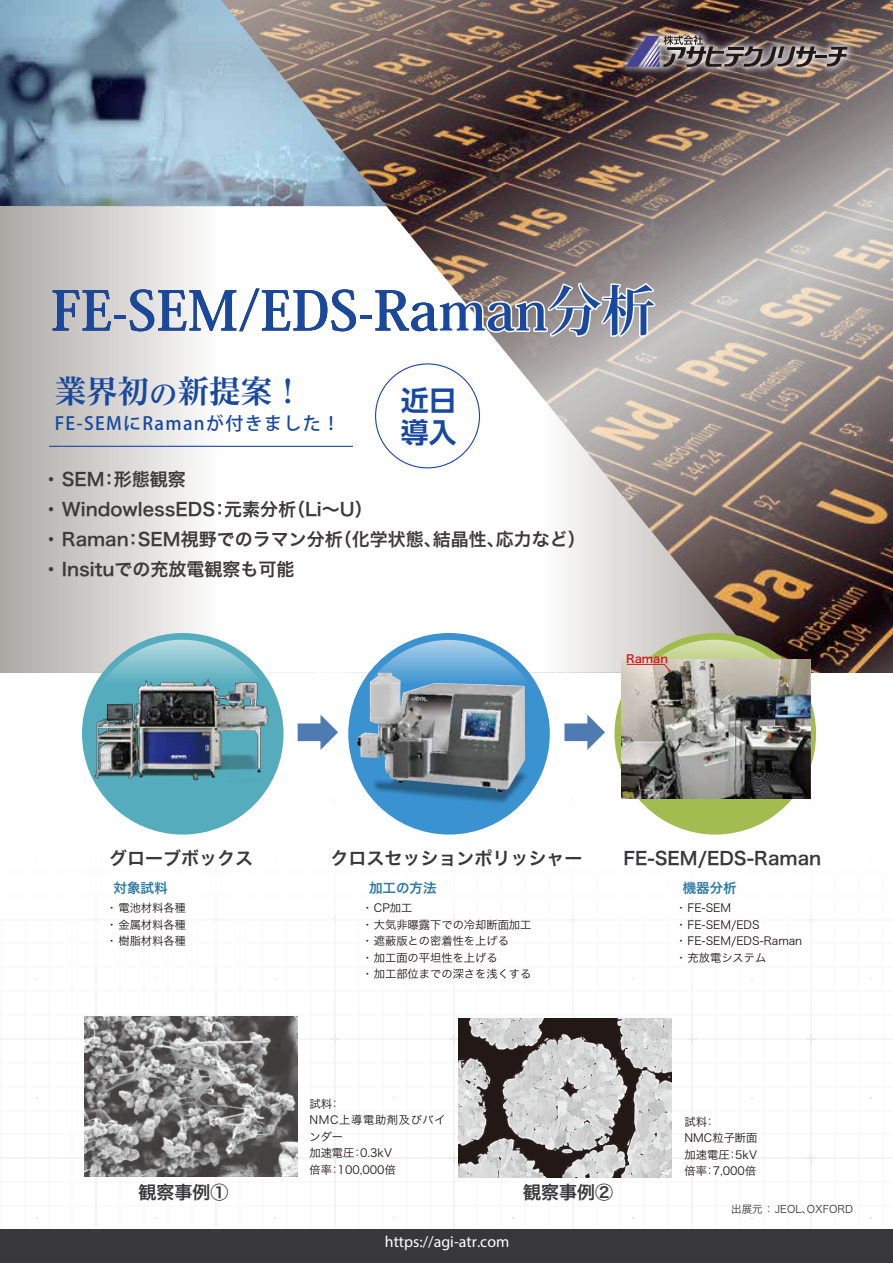
<style>
.page{position:relative;width:893px;height:1263px;background:#fff}
.page>*{position:absolute;margin:0;border:0;box-sizing:border-box;transform-origin:0 0}
.t1{font:700 54px "Koz Min Pro";color:#18499e}
.t2{font:700 31.5px "Reim Pr 6";color:#18499e}
.t3{font:700 27.75px/31.8px "UD Shin Go Pr 6 De";color:#18499e}
.t4{font:18px/30px "Hiragino Sans Pr 6 N W6";color:#3e3a39}
.t5{font:18px "Hiragino Sans Pr 6 N W6";color:#38383a}
.t6{font:500 18px "Koz Go Pr 6 N";letter-spacing:.075em;color:#18499e}
.t7{font:15.9px "Myriad Pro";color:#fff}
.t8{font:13.5px "Hiragino Sans Pr 6 N W6";color:#2f79a4}
.t9{font:11.25px/16.5px "Hiragino Sans Pr 6 N W3";color:#221815}
.t10{font:11.25px "Hiragino Sans Pr 6 N W6";color:#d41a19}
.t11{font:10.5px "Hiragino Sans Pr 6 N W3";color:#38383a}
.s1{font-size:28.5px}
</style>
<div class="page">
<hr style="left:0;top:800px;width:1px;height:463px;background:#e9eaea">
<hr style="left:24px;top:800px;width:1px;height:463px;background:#e9eaea">
<hr style="left:48px;top:800px;width:1px;height:463px;background:#e9eaea">
<hr style="left:72px;top:800px;width:1px;height:463px;background:#e9eaea">
<hr style="left:96px;top:800px;width:1px;height:463px;background:#e9eaea">
<hr style="left:120px;top:800px;width:1px;height:463px;background:#e9eaea">
<hr style="left:143px;top:800px;width:2px;height:463px;background:#e9eaea">
<hr style="left:167px;top:800px;width:2px;height:463px;background:#e9eaea">
<hr style="left:191px;top:800px;width:1px;height:463px;background:#e9eaea">
<hr style="left:215px;top:800px;width:1px;height:463px;background:#e9eaea">
<hr style="left:239px;top:800px;width:1px;height:463px;background:#e9eaea">
<hr style="left:263px;top:800px;width:1px;height:463px;background:#e9eaea">
<hr style="left:287px;top:800px;width:1px;height:463px;background:#e9eaea">
<hr style="left:311px;top:800px;width:1px;height:463px;background:#e9eaea">
<hr style="left:334px;top:800px;width:2px;height:463px;background:#e9eaea">
<hr style="left:358px;top:800px;width:2px;height:463px;background:#e9eaea">
<hr style="left:382px;top:800px;width:1px;height:463px;background:#e9eaea">
<hr style="left:406px;top:800px;width:1px;height:463px;background:#e9eaea">
<hr style="left:430px;top:800px;width:1px;height:463px;background:#e9eaea">
<hr style="left:453px;top:801px;width:1px;height:462px;background:#e9eaea">
<hr style="left:0;top:800px;width:454px;height:1px;background:#e9eaea">
<hr style="left:0;top:823px;width:454px;height:2px;background:#e9eaea">
<hr style="left:0;top:847px;width:454px;height:1px;background:#e9eaea">
<hr style="left:0;top:871px;width:454px;height:1px;background:#e9eaea">
<hr style="left:0;top:895px;width:454px;height:1px;background:#e9eaea">
<hr style="left:0;top:919px;width:454px;height:1px;background:#e9eaea">
<hr style="left:0;top:943px;width:454px;height:1px;background:#e9eaea">
<hr style="left:0;top:967px;width:454px;height:1px;background:#e9eaea">
<hr style="left:0;top:990px;width:454px;height:2px;background:#e9eaea">
<hr style="left:0;top:1014px;width:454px;height:2px;background:#e9eaea">
<hr style="left:0;top:1038px;width:454px;height:1px;background:#e9eaea">
<hr style="left:0;top:1062px;width:454px;height:1px;background:#e9eaea">
<hr style="left:0;top:1086px;width:454px;height:1px;background:#e9eaea">
<hr style="left:0;top:1110px;width:454px;height:1px;background:#e9eaea">
<hr style="left:0;top:1134px;width:454px;height:1px;background:#e9eaea">
<hr style="left:0;top:1158px;width:454px;height:1px;background:#e9eaea">
<hr style="left:0;top:1181px;width:454px;height:2px;background:#e9eaea">
<hr style="left:0;top:1205px;width:454px;height:2px;background:#e9eaea">
<svg style="left:92px;top:915px;width:8px;height:9px"></svg>
<svg style="left:212px;top:915px;width:8px;height:9px"></svg>
<svg style="left:331px;top:915px;width:8px;height:6px"></svg>
<hr style="left:477px;top:800px;width:1px;height:463px;background:#e9eaea">
<hr style="left:500px;top:800px;width:2px;height:463px;background:#e9eaea">
<hr style="left:524px;top:800px;width:1px;height:463px;background:#e9eaea">
<hr style="left:548px;top:800px;width:1px;height:463px;background:#e9eaea">
<hr style="left:572px;top:800px;width:1px;height:463px;background:#e9eaea">
<hr style="left:596px;top:800px;width:1px;height:463px;background:#e9eaea">
<hr style="left:620px;top:800px;width:1px;height:463px;background:#e9eaea">
<hr style="left:644px;top:800px;width:1px;height:463px;background:#e9eaea">
<hr style="left:668px;top:800px;width:1px;height:463px;background:#e9eaea">
<hr style="left:691px;top:800px;width:2px;height:463px;background:#e9eaea">
<hr style="left:715px;top:800px;width:1px;height:463px;background:#e9eaea">
<hr style="left:739px;top:800px;width:1px;height:463px;background:#e9eaea">
<hr style="left:763px;top:800px;width:1px;height:463px;background:#e9eaea">
<hr style="left:787px;top:800px;width:1px;height:463px;background:#e9eaea">
<hr style="left:811px;top:800px;width:1px;height:463px;background:#e9eaea">
<hr style="left:835px;top:800px;width:1px;height:463px;background:#e9eaea">
<hr style="left:858px;top:800px;width:2px;height:463px;background:#e9eaea">
<hr style="left:882px;top:800px;width:2px;height:463px;background:#e9eaea">
<hr style="left:454px;top:800px;width:439px;height:1px;background:#e9eaea">
<hr style="left:453px;top:823px;width:440px;height:2px;background:#e9eaea">
<hr style="left:453px;top:847px;width:440px;height:1px;background:#e9eaea">
<hr style="left:453px;top:871px;width:440px;height:1px;background:#e9eaea">
<hr style="left:453px;top:895px;width:440px;height:1px;background:#e9eaea">
<hr style="left:453px;top:919px;width:440px;height:1px;background:#e9eaea">
<hr style="left:453px;top:943px;width:440px;height:1px;background:#e9eaea">
<hr style="left:453px;top:967px;width:440px;height:1px;background:#e9eaea">
<hr style="left:453px;top:990px;width:440px;height:2px;background:#e9eaea">
<hr style="left:453px;top:1014px;width:440px;height:2px;background:#e9eaea">
<hr style="left:453px;top:1038px;width:440px;height:1px;background:#e9eaea">
<hr style="left:453px;top:1062px;width:440px;height:1px;background:#e9eaea">
<hr style="left:453px;top:1086px;width:440px;height:1px;background:#e9eaea">
<hr style="left:453px;top:1110px;width:440px;height:1px;background:#e9eaea">
<hr style="left:453px;top:1134px;width:440px;height:1px;background:#e9eaea">
<hr style="left:453px;top:1158px;width:440px;height:1px;background:#e9eaea">
<hr style="left:453px;top:1181px;width:440px;height:2px;background:#e9eaea">
<hr style="left:453px;top:1205px;width:440px;height:2px;background:#e9eaea">
<svg style="left:450px;top:915px;width:8px;height:9px"></svg>
<svg style="left:450px;top:1035px;width:8px;height:8px"></svg>
<svg style="left:450px;top:1154px;width:8px;height:8px"></svg>
<svg style="left:569px;top:916px;width:8px;height:8px"></svg>
<svg style="left:688px;top:916px;width:8px;height:5px"></svg>
<svg style="left:807px;top:797px;width:8px;height:8px"></svg>
<svg style="left:807px;top:916px;width:8px;height:8px"></svg>
<svg style="left:807px;top:1035px;width:9px;height:8px"></svg>
<svg style="left:807px;top:1154px;width:9px;height:8px"></svg>
<img style="left:386px;top:0;width:507px;height:673px">
<img style="left:0;top:0;width:386px;height:206px">
<svg style="left:0;top:206px;width:767px;height:467px"></svg>
<svg style="left:437px;top:280px;width:221px;height:141px"></svg>
<img style="left:570px;top:0;width:323px;height:123px">
<img style="left:626px;top:35px;width:221px;height:34px">
<hr style="left:49px;top:446px;width:304px;height:1px;background:#18499e">
<div style="left:0;top:1229px;width:893px;height:34px;background:#38383a"></div>
<div style="left:82px;top:633px;width:202px;height:201px;background:#55acbd;border-radius:50%"></div>
<div style="left:348px;top:633px;width:202px;height:201px;background:#3b92d0;border-radius:50%"></div>
<div style="left:614px;top:633px;width:202px;height:201px;background:#a2bc4f;border-radius:50%"></div>
<svg style="left:88px;top:640px;width:189px;height:188px"></svg>
<svg style="left:354px;top:640px;width:189px;height:189px;background:#78b3de"></svg>
<svg style="left:620px;top:640px;width:189px;height:188px"></svg>
<img style="left:80px;top:676px;width:202px;height:131px">
<svg style="left:298px;top:715px;width:24px;height:35px"></svg>
<svg style="left:579px;top:715px;width:26px;height:35px"></svg>
<img style="left:458px;top:1018px;width:213px;height:159px">
<img style="left:85px;top:1016px;width:212px;height:160px">
<img style="left:322px;top:706px;width:257px;height:148px">
<img style="left:356px;top:673px;width:169px;height:119px">
<img style="left:622px;top:660px;width:188px;height:138px">
<svg style="left:626px;top:664px;width:44px;height:8px"></svg>
<h1 class="t1" style="left:51px;top:271px;width:606px">FE-SEM/EDS-Raman分析</h1>
<h2 class="t2" style="left:55px;top:365px;width:250px">業界初<span class="s1">の</span>新提案！</h2>
<h3 class="t6" style="left:55px;top:413px;width:287px">FE-SEMにRamanが付きました！</h3>
<h3 class="t3" style="left:401px;top:384px;width:57px">近日導入</h3>
<h3 class="t4" style="left:42px;top:463px;width:545px">・ SEM：形態観察<br>・ WindowlessEDS：元素分析（Li～U）<br>・ Raman：SEM視野でのラマン分析（化学状態、結晶性、応力など）・ Insituでの充放電観察も可能</h3>
<p class="t10" style="left:626px;top:649px;width:43px">Raman</p>
<h3 class="t5" style="left:109px;top:842px;width:145px">グローブボックス</h3>
<p class="t8" style="left:114px;top:876px;width:55px">対象試料</p>
<p class="t9" style="left:106px;top:899px;width:81px;text-align:justify">・ 電池材料各種・ 金属材料各種・ 樹脂材料各種</p>
<h3 class="t5" style="left:330px;top:842px;width:254px">クロスセッションポリッシャー</h3>
<p class="t8" style="left:369px;top:876px;width:69px">加工の方法</p>
<p class="t9" style="left:362px;top:899px;width:171px">・ CP加工<br>・ 大気非曝露下での冷却断面加工・ 遮蔽版との密着性を上げる<br>・ 加工面の平坦性を上げる<br>・ 加工部位までの深さを浅くする</p>
<h3 class="t5" style="left:623px;top:842px;width:199px">FE-SEM/EDS-Raman</h3>
<p class="t8" style="left:683px;top:876px;width:55px">機器分析</p>
<p class="t9" style="left:675px;top:899px;width:128px">・ FE-SEM<br>・ FE-SEM/EDS<br>・ FE-SEM/EDS-Raman・ 充放電システム</p>
<p class="t9" style="left:309px;top:1094px;width:138px">試料：<br>NMC上導電助剤及びバインダー<br>加速電圧：0.3kV<br>倍率：100,000倍</p>
<h3 class="t5" style="left:139px;top:1176px;width:92px">観察事例①</h3>
<h3 class="t5" style="left:523px;top:1176px;width:91px">観察事例②</h3>
<h3 class="t7" style="left:385px;top:1231px;width:126px">https://agi-atr.com</h3>
<p class="t9" style="left:685px;top:1112px;width:74px">試料：<br>NMC粒子断面加速電圧：5kV倍率：7,000倍</p>
<p class="t11" style="left:731px;top:1199px;width:123px">出展元 ： JEOL、OXFORD</p>
</div>
